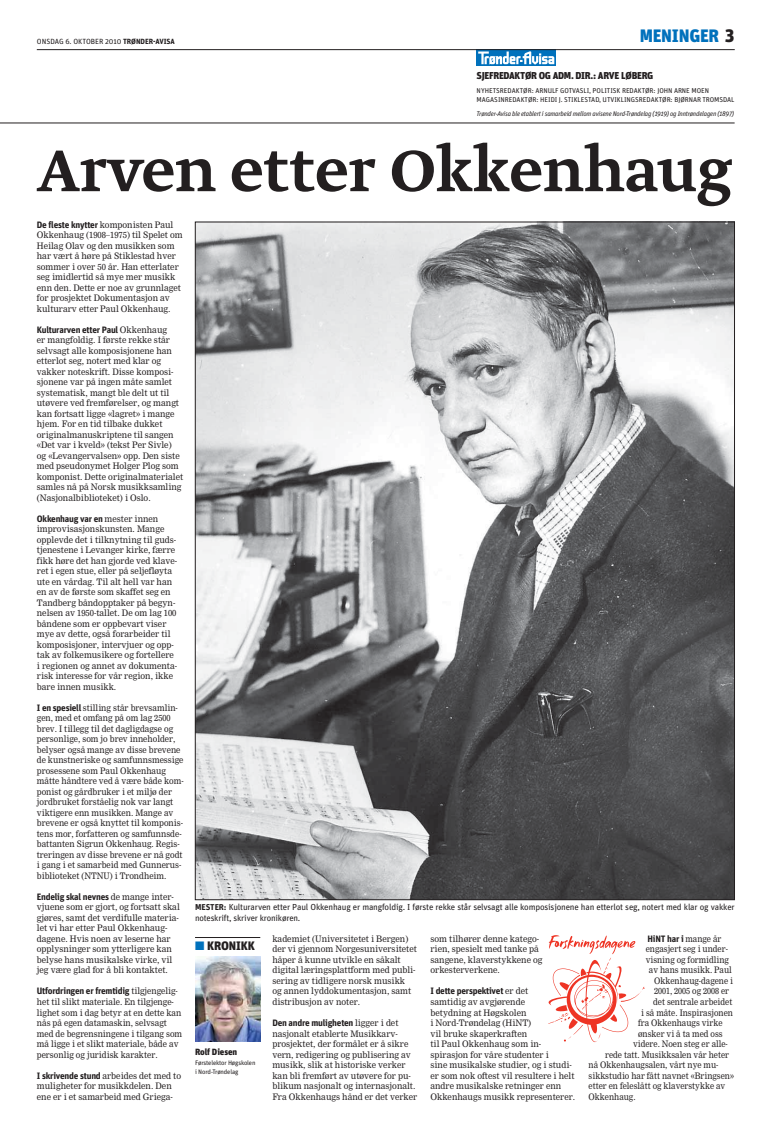
<style>
.page{position:relative;width:783px;height:1134px;background:#fff}
.page>*{position:absolute;margin:0;border:0;box-sizing:border-box;transform-origin:0 0}
.t1{font:500 69px "Greta Text";color:#231f20}
.t2{font:900 18px "Unit OT";letter-spacing:-.015em;color:#0071bc}
.t3{font:900 12.2px "Unit OT";letter-spacing:-.015em;color:#231f20}
.t4{font:900 10px "Unit OT";letter-spacing:-.03em;color:#231f20}
.t5{font:700 9.2px "Unit OT";letter-spacing:-.025em;color:#231f20}
.t6{font:900 9px "Unit OT";letter-spacing:-.01em;color:#231f20}
.t7{font:8.8px/10.5px "Nimrod";color:#231f20;scale:.96 1}
.t8{font:8.8px/10.5px "Nimrod";color:#231f20;scale:.93 1}
.t9{font:8.8px "Nimrod";color:#231f20;scale:.91 1}
.t10{font:8.8px/10.5px "Unit OT";letter-spacing:-.02em;color:#231f20}
.t11{font:7.5px "Unit OT";color:#231f20}
.t12{font:7px/9px "Unit OT";letter-spacing:-.005em;color:#231f20}
.t13{font:italic 6.8px "Unit OT";letter-spacing:-.03em;color:#231f20}
.t14{font:6.5px/9.5px "Unit OT";letter-spacing:-.02em;color:#231f20}
.s1{font-weight:700}
.s2{color:#231f20}
.s3{font-family:"Nimrod";font-weight:400;font-size:8.8px}
.s4{font-family:"Unit OT";font-weight:700;font-size:9.2px}
.s5{font-weight:700;font-size:8.5px}
.s6{color:#0071bc}
</style>
<div class="page">
<img style="left:197px;top:224px;width:535px;height:674px">
<hr style="left:195px;top:937px;width:65px;height:1px;background:#231f20">
<img style="left:195px;top:957px;width:65px;height:85px">
<svg style="left:548px;top:935px;width:96px;height:107px"></svg>
<svg style="left:476px;top:50px;width:80px;height:16px"></svg>
<svg style="left:478px;top:51px;width:76px;height:14px"></svg>
<hr style="left:0;top:123px;width:734px;height:1px;background:#231f20">
<hr style="left:37px;top:49px;width:697px;height:1px;background:#231f20">
<p class="t11" style="left:37px;top:39px;width:139px">ONSDAG 6. OKTOBER 2010 <span class="s1">TRØNDER-AVISA</span></p>
<h2 class="t2" style="left:639px;top:26px;width:96px">MENINGER <span class="s2">3</span></h2>
<p class="t4" style="left:476px;top:70px;width:178px">SJEFREDAKTØR OG ADM. DIR.: ARVE LØBERG</p>
<p class="t12" style="left:476px;top:87px;width:259px">NYHETSREDAKTØR: ARNULF GOTVASLI, POLITISK REDAKTØR: JOHN ARNE MOEN<br>MAGASINREDAKTØR: HEIDI J. STIKLESTAD, UTVIKLINGSREDAKTØR: BJØRNAR TROMSDAL</p>
<p class="t13" style="left:476px;top:111px;width:259px">Trønder-Avisa ble etablert i samarbeid mellom avisene Nord-Trøndelag (1919) og Inntrøndelagen (1897)</p>
<h1 class="t1" style="left:37px;top:127px;width:697px">Arven etter Okkenhaug</h1>
<p class="t5" style="left:37px;top:221px;width:138px">De fleste knytter <span class="s3">komponisten Paul</span></p>
<p class="t7" style="left:37px;top:231px;width:153px">Okkenhaug (1908–1975) til Spelet om Heilag Olav og den musikken som har vært å høre på Stiklestad hver sommer i over 50 år. Han etterlater seg imidlertid så mye mer musikk enn den. Dette er noe av grunnlaget for prosjektet Dokumentasjon av kulturarv etter Paul Okkenhaug.</p>
<p class="t5" style="left:37px;top:326px;width:132px">Kulturarven etter Paul <span class="s3">Okkenhaug</span></p>
<p class="t7" style="left:37px;top:336px;width:154px">er mangfoldig. I første rekke står selvsagt alle komposisjonene han etterlot seg, notert med klar og vakker noteskrift. Disse komposi&shy;sjonene var på ingen måte samlet systematisk, mangt ble delt ut til utøvere ved fremførelser, og mangt kan fortsatt ligge «lagret» i mange hjem. For en tid tilbake dukket originalmanuskriptene til sangen «Det var i kveld» (tekst Per Sivle)<br>og «Levangervalsen» opp. Den siste med pseudonymet Holger Plog som komponist. Dette originalmaterialet samles nå på Norsk musikksamling (Nasjonalbiblioteket) i Oslo.</p>
<p class="t5" style="left:37px;top:515px;width:123px">Okkenhaug var en <span class="s3">mester innen</span></p>
<p class="t7" style="left:37px;top:525px;width:148px">improvisasjonskunsten. Mange opplevde det i tilknytning til guds&shy;tjenestene i Levanger kirke, færre fikk høre det han gjorde ved klave&shy;ret i egen stue, eller på seljefløyta ute en vårdag. Til alt hell var han en av de første som skaffet seg en Tandberg båndopptaker på begyn&shy;nelsen av 1950-tallet. De om lag 100 båndene som er oppbevart viser mye av dette, også forarbeider til komposisjoner, intervjuer og opp&shy;tak av folkemusikere og fortellere i regionen og annet av dokumenta&shy;risk interesse for vår region, ikke bare innen musikk.</p>
<p class="t8" style="left:37px;top:703px;width:159px"><span class="s4">I en spesiell</span> stilling står brevsamlin&shy;gen, med et omfang på om lag 2500 brev. I tillegg til det dagligdagse og personlige, som jo brev inneholder, belyser også mange av disse brevene de kunstneriske og samfunnsmessige prosessene som Paul Okkenhaug måtte håndtere ved å være både kom&shy;ponist og gårdbruker i et miljø der jordbruket forståelig nok var langt viktigere enn musikken. Mange av brevene er også knyttet til komponis&shy;tens mor, forfatteren og samfunnsde&shy;battanten Sigrun Okkenhaug. Regis&shy;treringen av disse brevene er nå godt i gang i et samarbeid med Gunnerus&shy;biblioteket (NTNU) i Trondheim.</p>
<p class="t5" style="left:37px;top:893px;width:138px">Endelig skal nevnes <span class="s3">de mange inter-</span></p>
<p class="t7" style="left:37px;top:903px;width:150px">vjuene som er gjort, og fortsatt skal gjøres, samt det verdifulle materia&shy;let vi har etter Paul Okkenhaug&shy;dagene. Hvis noen av leserne har opplysninger som ytterligere kan belyse hans musikalske virke, vil jeg være glad for å bli kontaktet.</p>
<p class="t5" style="left:37px;top:988px;width:142px">Utfordringen er fremtidig <span class="s3">tilgjengelig-</span></p>
<p class="t8" style="left:37px;top:997px;width:158px">het til slikt materiale. En tilgjenge&shy;lighet som i dag betyr at en dette kan nås på egen datamaskin, selvsagt med de begrensningene i tilgang som må ligge i et slikt materiale, både av personlig og juridisk karakter.</p>
<p class="t7" style="left:37px;top:1071px;width:152px"><span class="s4">I skrivende stund</span> arbeides det med to muligheter for musikkdelen. Den ene er i et samarbeid med Griega-</p>
<p class="t10" style="left:195px;top:903px;width:541px"><span class="s5">MESTER:</span> Kulturarven etter Paul Okkenhaug er mangfoldig. I første rekke står selvsagt alle komposisjonene han etterlot seg, notert med klar og vakker noteskrift, skriver kronikøren.</p>
<h3 class="t3" style="left:195px;top:939px;width:61px"><span class="s6">■</span> KRONIKK</h3>
<p class="t5" style="left:647px;top:935px;width:75px">HiNT har i <span class="s3">mange år</span></p>
<p class="t9" style="left:645px;top:946px;width:92px">engasjert seg i under-</p>
<p class="t9" style="left:645px;top:956px;width:93px">visning og formidling</p>
<p class="t9" style="left:648px;top:967px;width:93px">av hans musikk. Paul</p>
<p class="t9" style="left:654px;top:977px;width:88px">Okkenhaug-dagene i</p>
<p class="t9" style="left:654px;top:988px;width:84px">2001, 2005 og 2008 er</p>
<p class="t9" style="left:653px;top:998px;width:88px">det sentrale arbeidet</p>
<p class="t9" style="left:641px;top:1009px;width:102px">i så måte. Inspirasjonen</p>
<p class="t9" style="left:638px;top:1019px;width:94px">fra Okkenhaugs virke</p>
<p class="t9" style="left:638px;top:1030px;width:94px">ønsker vi å ta med oss</p>
<p class="t9" style="left:633px;top:1040px;width:106px">videre. Noen steg er alle-</p>
<p class="t9" style="left:605px;top:1051px;width:138px">rede tatt. Musikksalen vår heter</p>
<p class="t9" style="left:588px;top:1061px;width:144px">nå Okkenhaugsalen, vårt nye mu-</p>
<p class="t9" style="left:588px;top:1072px;width:161px">sikkstudio har fått navnet «Bringsen»</p>
<p class="t9" style="left:588px;top:1082px;width:152px">etter en feleslått og klaverstykke av</p>
<p class="t9" style="left:588px;top:1093px;width:53px">Okkenhaug.</p>
<p class="t7" style="left:430px;top:934px;width:118px">som tilhører denne katego&shy;rien, spesielt med tanke på sangene, klaverstykkene og orkesterverkene.</p>
<p class="t5" style="left:430px;top:988px;width:99px">I dette perspektivet <span class="s3">er det</span></p>
<p class="t7" style="left:430px;top:997px;width:152px">samtidig av avgjørende<br>betydning at Høgskolen<br>i Nord-Trøndelag (HiNT)<br>vil bruke skaperkraften<br>til Paul Okkenhaug som in&shy;spirasjon for våre studenter i<br>sine musikalske studier, og i studi&shy;er som nok oftest vil resultere i helt andre musikalske retninger enn<br>Okkenhaugs musikk representerer.</p>
<p class="t7" style="left:272px;top:934px;width:152px">kademiet (Universitetet i Bergen) der vi gjennom Norgesuniversitetet håper å kunne utvikle en såkalt digital læringsplattform med publi&shy;sering av tidligere norsk musikk<br>og annen lyddokumentasjon, samt distribusjon av noter.</p>
<p class="t5" style="left:272px;top:1019px;width:128px">Den andre muligheten <span class="s3">ligger i det</span></p>
<p class="t7" style="left:272px;top:1029px;width:152px">nasjonalt etablerte Musikkarv&shy;prosjektet, der formålet er å sikre vern, redigering og publisering av musikk, slik at historiske verker kan bli fremført av utøvere for pu&shy;blikum nasjonalt og internasjonalt.<br>Fra Okkenhaugs hånd er det verker</p>
<p class="t6" style="left:195px;top:1047px;width:44px">Rolf Diesen</p>
<p class="t14" style="left:195px;top:1058px;width:62px">Førstelektor Høgskolen i Nord-Trøndelag</p>
</div>
